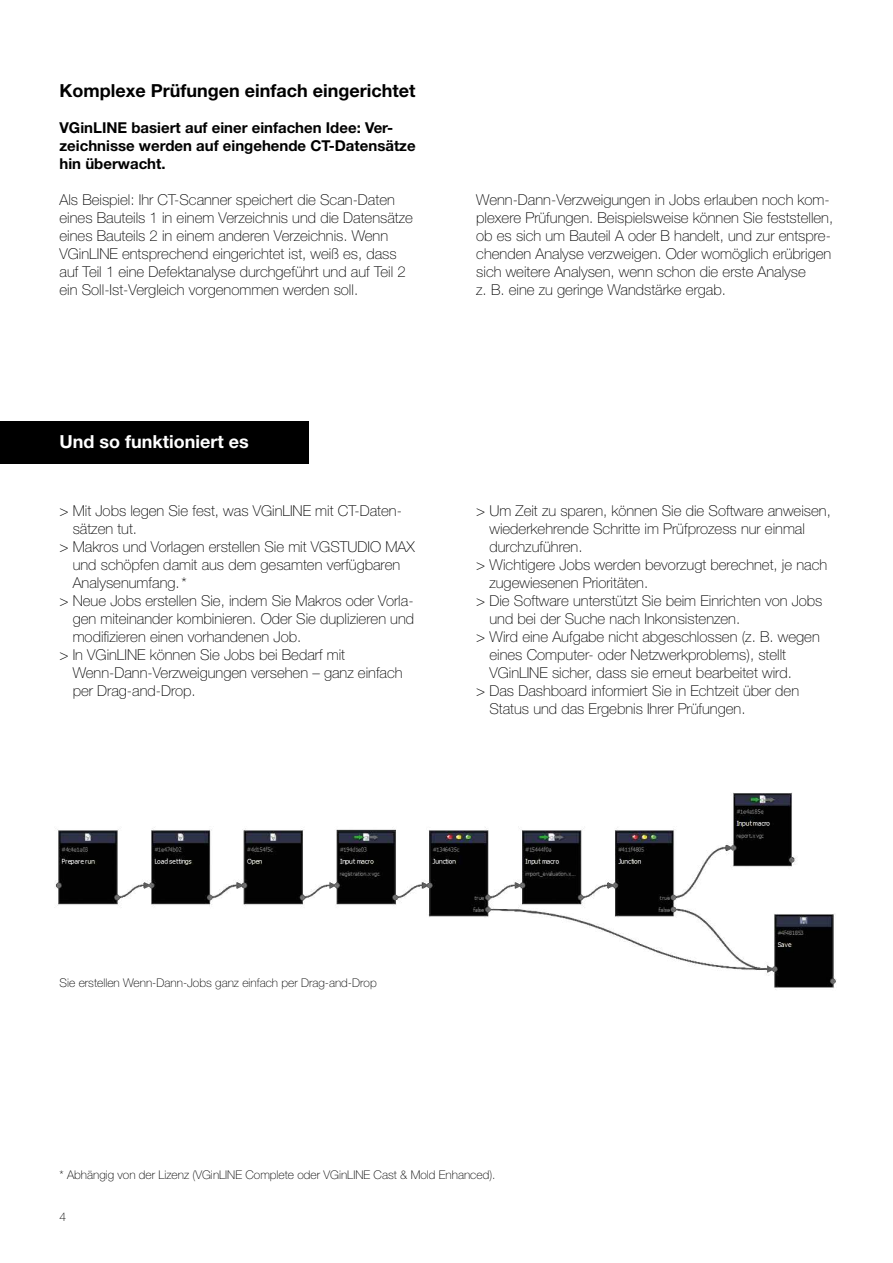
<style>
.page{position:relative;width:893px;height:1263px;background:#fff}
.page>*{position:absolute;margin:0;border:0;box-sizing:border-box;transform-origin:0 0}
.t1{font:700 18px "Helvetica Neue LT Std";color:#000}
.t2{font:700 18px "Helvetica Neue LT Std";color:#fff}
.t3{font:100 15px/18px "Helvetica Neue LT Std";color:#000}
.t4{font:700 15px/18px "Helvetica Neue LT Std";color:#000}
.t5{font:100 12px "Helvetica Neue LT Std";color:#000}
</style>
<div class="page">
<img style="left:54px;top:792px;width:783px;height:198px">
<div style="left:0;top:421px;width:308px;height:42px;background:#000"></div>
<p class="t1" style="left:60px;top:79px;width:357px">Komplexe Prüfungen einfach eingerichtet</p>
<p class="t4" style="left:60px;top:118px;width:358px">VGinLINE basiert auf einer einfachen Idee: Ver&shy;zeichnisse werden auf eingehende CT-Datensätze hin überwacht.</p>
<p class="t3" style="left:60px;top:191px;width:355px">Als Beispiel: Ihr CT-Scanner speichert die Scan-Daten eines Bauteils 1 in einem Verzeichnis und die Datensätze eines Bauteils 2 in einem anderen Verzeichnis. Wenn VGinLINE entsprechend eingerichtet ist, weiß es, dass auf Teil 1 eine Defektanalyse durchgeführt und auf Teil 2 ein Soll-Ist-Vergleich vorgenommen werden soll.</p>
<p class="t3" style="left:476px;top:191px;width:358px">Wenn-Dann-Verzweigungen in Jobs erlauben noch kom&shy;plexere Prüfungen. Beispielsweise können Sie feststellen, ob es sich um Bauteil A oder B handelt, und zur entspre&shy;chenden Analyse verzweigen. Oder womöglich erübrigen sich weitere Analysen, wenn schon die erste Analyse<br>z. B. eine zu geringe Wandstärke ergab.</p>
<p class="t2" style="left:60px;top:431px;width:191px">Und so funktioniert es</p>
<p class="t3" style="left:60px;top:501px;width:344px">&gt; Mit Jobs legen Sie fest, was VGinLINE mit CT-Daten-</p>
<p class="t3" style="left:73px;top:519px;width:66px">sätzen tut.</p>
<p class="t3" style="left:60px;top:537px;width:357px">&gt; Makros und Vorlagen erstellen Sie mit VGSTUDIO MAX</p>
<p class="t3" style="left:73px;top:555px;width:329px">und schöpfen damit aus dem gesamten verfügbaren</p>
<p class="t3" style="left:73px;top:573px;width:116px">Analysenumfang.*</p>
<p class="t3" style="left:60px;top:591px;width:356px">&gt; Neue Jobs erstellen Sie, indem Sie Makros oder Vorla-</p>
<p class="t3" style="left:73px;top:609px;width:343px">gen miteinander kombinieren. Oder Sie duplizieren und</p>
<p class="t3" style="left:73px;top:627px;width:230px">modifizieren einen vorhandenen Job.</p>
<p class="t3" style="left:60px;top:645px;width:287px">&gt; In VGinLINE können Sie Jobs bei Bedarf mit</p>
<p class="t3" style="left:73px;top:663px;width:331px">Wenn-Dann-Verzweigungen versehen – ganz einfach</p>
<p class="t3" style="left:73px;top:681px;width:125px">per Drag-and-Drop.</p>
<p class="t3" style="left:476px;top:501px;width:356px">&gt; Um Zeit zu sparen, können Sie die Software anweisen,</p>
<p class="t3" style="left:489px;top:519px;width:317px">wiederkehrende Schritte im Prüfprozess nur einmal</p>
<p class="t3" style="left:489px;top:537px;width:95px">durchzuführen.</p>
<p class="t3" style="left:476px;top:555px;width:352px">&gt; Wichtigere Jobs werden bevorzugt berechnet, je nach</p>
<p class="t3" style="left:489px;top:573px;width:160px">zugewiesenen Prioritäten.</p>
<p class="t3" style="left:476px;top:591px;width:348px">&gt; Die Software unterstützt Sie beim Einrichten von Jobs</p>
<p class="t3" style="left:489px;top:609px;width:252px">und bei der Suche nach Inkonsistenzen.</p>
<p class="t3" style="left:476px;top:627px;width:345px">&gt; Wird eine Aufgabe nicht abgeschlossen (z. B. wegen</p>
<p class="t3" style="left:489px;top:645px;width:298px">eines Computer- oder Netzwerkproblems), stellt</p>
<p class="t3" style="left:489px;top:663px;width:304px">VGinLINE sicher, dass sie erneut bearbeitet wird.</p>
<p class="t3" style="left:476px;top:681px;width:324px">&gt; Das Dashboard informiert Sie in Echtzeit über den</p>
<p class="t3" style="left:489px;top:699px;width:258px">Status und das Ergebnis Ihrer Prüfungen.</p>
<p class="t5" style="left:60px;top:975px;width:319px">Sie erstellen Wenn-Dann-Jobs ganz einfach per Drag-and-Drop</p>
<p class="t5" style="left:60px;top:1168px;width:438px">* Abhängig von der Lizenz (VGinLINE Complete oder VGinLINE Cast &amp; Mold Enhanced).</p>
<p class="t5" style="left:60px;top:1210px;width:8px">4</p>
</div>
